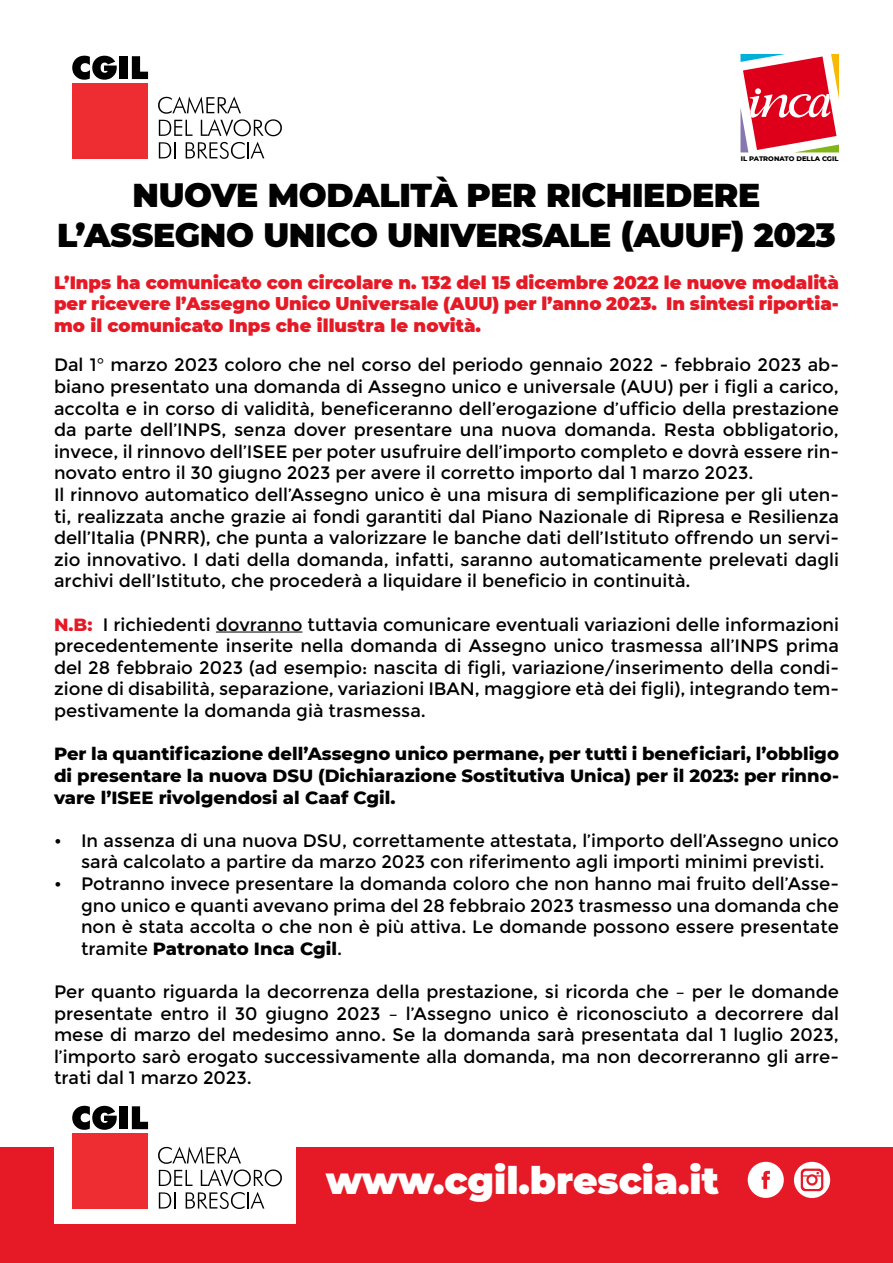
<style>
.page{position:relative;width:893px;height:1263px;background:#fff}
.page>*{position:absolute;margin:0;border:0;box-sizing:border-box;transform-origin:0 0}
.t1{font:55.5px "socialtype";color:#fff}
.t2{font:900 37.5px "Montserrat";color:#fff}
.t3{font:900 33px "Montserrat";letter-spacing:-.01em;color:#000}
.t4{font:18px/21.6px "Montserrat";color:#000;text-align:justify}
.t5{font:800 18px/21.6px "Montserrat";color:#000;text-align:justify}
.t6{font:900 18px/21.6px "Montserrat";color:#e51a26;text-align:justify}
.t7{font:800 6.75px "Montserrat";color:#000}
.s1{font-weight:800;color:#e51a26}
.s2{font-weight:800}
</style>
<div class="page">
<div style="left:73px;top:83px;width:75px;height:75px;background:#ee2d32"></div>
<svg style="left:72px;top:56px;width:45px;height:24px"></svg>
<div style="left:119px;top:56px;width:9px;height:23px;background:#000001"></div>
<svg style="left:132px;top:56px;width:16px;height:23px"></svg>
<svg style="left:158px;top:96px;width:124px;height:40px"></svg>
<svg style="left:159px;top:142px;width:17px;height:16px"></svg>
<svg style="left:186px;top:142px;width:78px;height:17px"></svg>
<hr style="left:216px;top:632px;width:86px;height:1px;background:#000">
<svg style="left:740px;top:54px;width:99px;height:98px"></svg>
<div style="left:0;top:1148px;width:893px;height:115px;background:#e51a26"></div>
<div style="left:54px;top:1104px;width:241px;height:119px;background:#fff"></div>
<div style="left:73px;top:1133px;width:75px;height:75px;background:#ee2d32"></div>
<svg style="left:72px;top:1106px;width:45px;height:24px"></svg>
<div style="left:119px;top:1106px;width:9px;height:23px;background:#000001"></div>
<svg style="left:132px;top:1106px;width:16px;height:23px"></svg>
<svg style="left:158px;top:1146px;width:124px;height:40px"></svg>
<svg style="left:159px;top:1192px;width:17px;height:16px"></svg>
<svg style="left:186px;top:1192px;width:78px;height:17px"></svg>
<p class="t7" style="left:741px;top:154px;width:99px">IL PATRONATO DELLA CGIL</p>
<p class="t3" style="left:133px;top:170px;width:629px">NUOVE MODALITÀ PER RICHIEDERE</p>
<p class="t3" style="left:57px;top:210px;width:780px">L’ASSEGNO UNICO UNIVERSALE (AUUF) 2023</p>
<p class="t6" style="left:54px;top:270px;width:786px">L’Inps ha comunicato con circolare n. 132 del 15 dicembre 2022 le nuove modalità per ricevere l’Assegno Unico Universale (AUU) per l’anno 2023. In sintesi riportia&shy;mo il comunicato Inps che illustra le novità.</p>
<p class="t4" style="left:54px;top:354px;width:786px">Dal 1° marzo 2023 coloro che nel corso del periodo gennaio 2022 - febbraio 2023 ab&shy;biano presentato una domanda di Assegno unico e universale (AUU) per i figli a carico, accolta e in corso di validità, beneficeranno dell’erogazione d’ufficio della prestazione da parte dell’INPS, senza dover presentare una nuova domanda. Resta obbligatorio, invece, il rinnovo dell’ISEE per poter usufruire dell’importo completo e dovrà essere rin&shy;novato entro il 30 giugno 2023 per avere il corretto importo dal 1 marzo 2023.</p>
<p class="t4" style="left:54px;top:484px;width:786px">Il rinnovo automatico dell’Assegno unico è una misura di semplificazione per gli uten&shy;ti, realizzata anche grazie ai fondi garantiti dal Piano Nazionale di Ripresa e Resilienza dell’Italia (PNRR), che punta a valorizzare le banche dati dell’Istituto offrendo un servi&shy;zio innovativo. I dati della domanda, infatti, saranno automaticamente prelevati dagli archivi dell’Istituto, che procederà a liquidare il beneficio in continuità.</p>
<p class="t4" style="left:54px;top:614px;width:786px"><span class="s1">N.B:</span> I richiedenti dovranno tuttavia comunicare eventuali variazioni delle informazioni precedentemente inserite nella domanda di Assegno unico trasmessa all’INPS prima del 28 febbraio 2023 (ad esempio: nascita di figli, variazione/inserimento della condi&shy;zione di disabilità, separazione, variazioni IBAN, maggiore età dei figli), integrando tem&shy;pestivamente la domanda già trasmessa.</p>
<p class="t5" style="left:54px;top:742px;width:786px">Per la quantificazione dell’Assegno unico permane, per tutti i beneficiari, l’obbligo di presentare la nuova DSU (Dichiarazione Sostitutiva Unica) per il 2023: per rinno&shy;vare l’ISEE rivolgendosi al Caaf Cgil.</p>
<p class="t4" style="left:81px;top:830px;width:759px;text-indent:-27px">• In assenza di una nuova DSU, correttamente attestata, l’importo dell’Assegno unico sarà calcolato a partire da marzo 2023 con riferimento agli importi minimi previsti.</p>
<p class="t4" style="left:81px;top:873px;width:759px;text-indent:-27px">• Potranno invece presentare la domanda coloro che non hanno mai fruito dell’Asse&shy;gno unico e quanti avevano prima del 28 febbraio 2023 trasmesso una domanda che non è stata accolta o che non è più attiva. Le domande possono essere presentate tramite <span class="s2">Patronato Inca Cgil</span>.</p>
<p class="t4" style="left:54px;top:981px;width:786px">Per quanto riguarda la decorrenza della prestazione, si ricorda che – per le domande presentate entro il 30 giugno 2023 – l’Assegno unico è riconosciuto a decorrere dal mese di marzo del medesimo anno. Se la domanda sarà presentata dal 1 luglio 2023, l’importo sarò erogato successivamente alla domanda, ma non decorreranno gli arre&shy;trati dal 1 marzo 2023.</p>
<p class="t2" style="left:326px;top:1152px;width:395px">www.cgil.brescia.it</p>
<p class="t1" style="left:742px;top:1148px;width:94px">BV</p>
</div>
